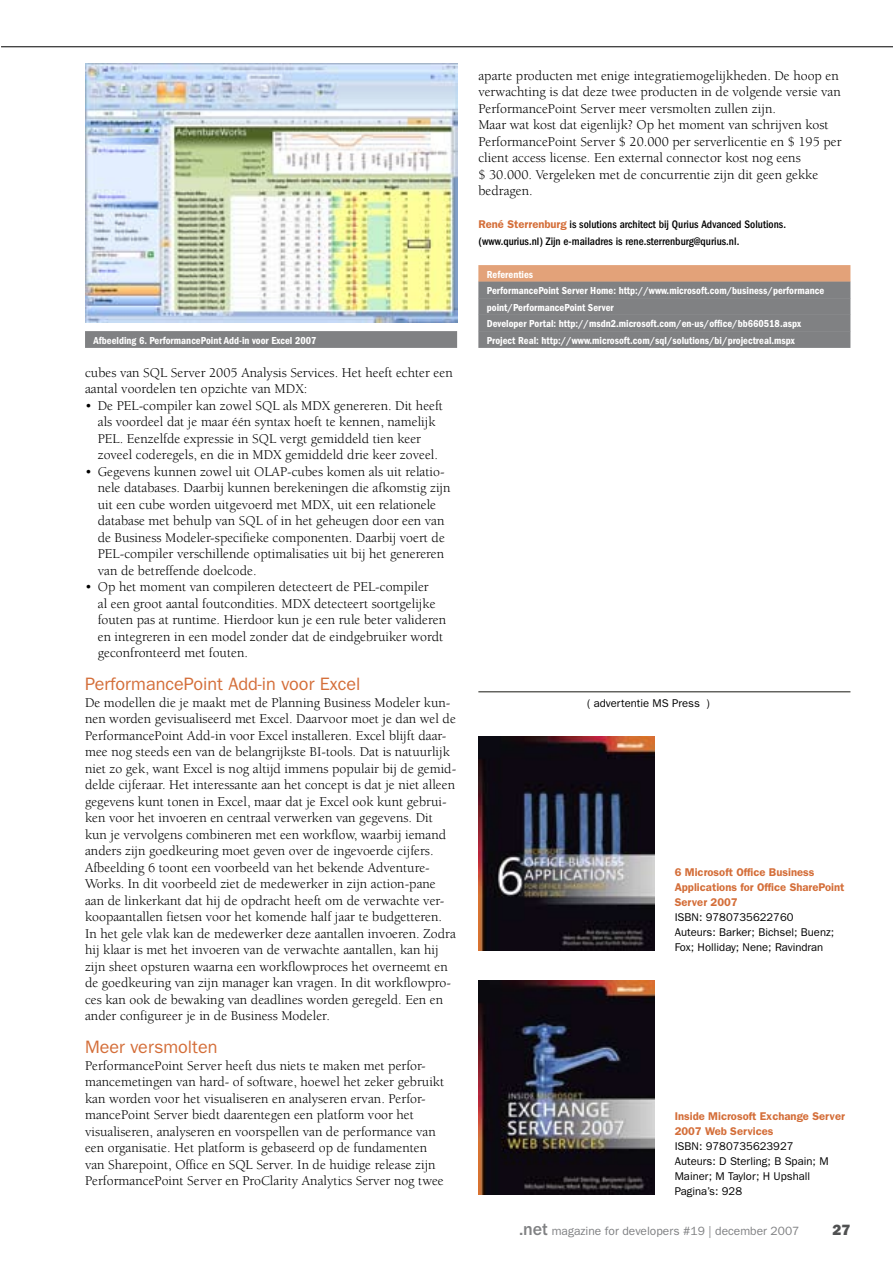
<style>
.page{position:relative;width:893px;height:1263px;background:#fff}
.page>*{position:absolute;margin:0;border:0;box-sizing:border-box;transform-origin:0 0}
.t1{font:18px "Franklin Gothic";color:#d46e39}
.t2{font:800 15px "Franklin Gothic";color:#505152}
.t3{font:13.8px/16.5px "Berkeley";color:#000}
.t4{font:12px "Franklin Gothic";color:#808183}
.t5{font:11.25px/15px "Franklin Gothic";color:#000}
.t6{font:500 condensed 11.25px/16.5px "Franklin Gothic";color:#000}
.t7{font:600 11.25px/15px "Franklin Gothic";color:#d46e39}
.t8{font:600 condensed 10.5px/16.5px "Franklin Gothic";color:#fff}
.s1{font-weight:600;font-stretch:normal;color:#d46e39}
.s2{font-weight:800}
.s3{font-weight:500;font-size:18px}
</style>
<div class="page">
<hr style="left:1px;top:46px;width:892px;height:1px;background:#000">
<div style="left:478px;top:265px;width:372px;height:17px;background:#e3a279"></div>
<div style="left:478px;top:282px;width:372px;height:16px;background:#808183"></div>
<div style="left:478px;top:298px;width:372px;height:17px;background:#808183"></div>
<div style="left:478px;top:315px;width:372px;height:16px;background:#808183"></div>
<div style="left:478px;top:331px;width:372px;height:17px;background:#808183"></div>
<img style="left:85px;top:63px;width:372px;height:260px">
<div style="left:85px;top:331px;width:372px;height:17px;background:#808183"></div>
<img style="left:478px;top:736px;width:176px;height:214px">
<img style="left:478px;top:980px;width:176px;height:214px">
<hr style="left:478px;top:691px;width:372px;height:1px;background:#181913">
<p class="t3" style="left:478px;top:67px;width:365px">aparte producten met enige integratiemogelijkheden. De hoop en verwachting is dat deze twee producten in de volgende versie van PerformancePoint Server meer versmolten zullen zijn.<br>Maar wat kost dat eigenlijk? Op het moment van schrijven kost PerformancePoint Server $ 20.000 per serverlicentie en $ 195 per client access license. Een external connector kost nog eens<br>$ 30.000. Vergeleken met de concurrentie zijn dit geen gekke bedragen.</p>
<p class="t6" style="left:478px;top:216px;width:309px"><span class="s1">René Sterrenburg</span> is solutions architect bij Qurius Advanced Solutions. (www.qurius.nl) Zijn e-mailadres is rene.sterrenburg@qurius.nl.</p>
<p class="t8" style="left:487px;top:266px;width:339px">Referenties<br>PerformancePoint Server Home: http://www.microsoft.com/business/performance point/PerformancePoint Server<br>Developer Portal: http://msdn2.microsoft.com/en-us/office/bb660518.aspx</p>
<p class="t8" style="left:94px;top:332px;width:225px">Afbeelding 6. PerformancePoint Add-in voor Excel 2007</p>
<p class="t8" style="left:487px;top:332px;width:309px">Project Real: http://www.microsoft.com/sql/solutions/bi/projectreal.mspx</p>
<p class="t3" style="left:85px;top:364px;width:369px">cubes van SQL Server 2005 Analysis Services. Het heeft echter een aantal voordelen ten opzichte van MDX:</p>
<p class="t3" style="left:98px;top:397px;width:347px;text-indent:-13px">• De PEL-compiler kan zowel SQL als MDX genereren. Dit heeft als voordeel dat je maar één syntax hoeft te kennen, namelijk PEL. Eenzelfde expressie in SQL vergt gemiddeld tien keer zoveel coderegels, en die in MDX gemiddeld drie keer zoveel.</p>
<p class="t3" style="left:98px;top:463px;width:354px;text-indent:-13px">• Gegevens kunnen zowel uit OLAP-cubes komen als uit relatio&shy;nele databases. Daarbij kunnen berekeningen die afkomstig zijn uit een cube worden uitgevoerd met MDX, uit een relationele database met behulp van SQL of in het geheugen door een van de Business Modeler-specifieke componenten. Daarbij voert de PEL-compiler verschillende optimalisaties uit bij het genereren van de betreffende doelcode.</p>
<p class="t3" style="left:98px;top:579px;width:350px;text-indent:-13px">• Op het moment van compileren detecteert de PEL-compiler<br>al een groot aantal foutcondities. MDX detecteert soortgelijke fouten pas at runtime. Hierdoor kun je een rule beter valideren en integreren in een model zonder dat de eindgebruiker wordt geconfronteerd met fouten.</p>
<h1 class="t1" style="left:85px;top:674px;width:277px">PerformancePoint Add-in voor Excel</h1>
<p class="t3" style="left:85px;top:694px;width:373px">De modellen die je maakt met de Planning Business Modeler kun&shy;nen worden gevisualiseerd met Excel. Daarvoor moet je dan wel de PerformancePoint Add-in voor Excel installeren. Excel blijft daar&shy;mee nog steeds een van de belangrijkste BI-tools. Dat is natuurlijk niet zo gek, want Excel is nog altijd immens populair bij de gemid&shy;delde cijferaar. Het interessante aan het concept is dat je niet alleen gegevens kunt tonen in Excel, maar dat je Excel ook kunt gebrui&shy;ken voor het invoeren en centraal verwerken van gegevens. Dit kun je vervolgens combineren met een workflow, waarbij iemand anders zijn goedkeuring moet geven over de ingevoerde cijfers.<br>Afbeelding 6 toont een voorbeeld van het bekende Adventure-Works. In dit voorbeeld ziet de medewerker in zijn action-pane aan de linkerkant dat hij de opdracht heeft om de verwachte ver&shy;koopaantallen fietsen voor het komende half jaar te budgetteren.<br>In het gele vlak kan de medewerker deze aantallen invoeren. Zodra hij klaar is met het invoeren van de verwachte aantallen, kan hij zijn sheet opsturen waarna een workflowproces het overneemt en de goedkeuring van zijn manager kan vragen. In dit workflowpro&shy;ces kan ook de bewaking van deadlines worden geregeld. Een en ander configureer je in de Business Modeler.</p>
<h1 class="t1" style="left:85px;top:1037px;width:134px">Meer versmolten</h1>
<p class="t3" style="left:85px;top:1057px;width:361px">PerformancePoint Server heeft dus niets te maken met perfor&shy;mancemetingen van hard- of software, hoewel het zeker gebruikt kan worden voor het visualiseren en analyseren ervan. Perfor&shy;mancePoint Server biedt daarentegen een platform voor het visualiseren, analyseren en voorspellen van de performance van een organisatie. Het platform is gebaseerd op de fundamenten van Sharepoint, Office en SQL Server. In de huidige release zijn PerformancePoint Server en ProClarity Analytics Server nog twee</p>
<p class="t5" style="left:587px;top:695px;width:124px">( advertentie MS Press )</p>
<p class="t7" style="left:675px;top:864px;width:171px">6 Microsoft Office Business<br>Applications for Office SharePoint<br>Server 2007</p>
<p class="t5" style="left:675px;top:909px;width:161px">ISBN: 9780735622760<br>Auteurs: Barker; Bichsel; Buenz;<br>Fox; Holliday; Nene; Ravindran</p>
<p class="t7" style="left:675px;top:1108px;width:172px">Inside Microsoft Exchange Server<br>2007 Web Services</p>
<p class="t5" style="left:675px;top:1138px;width:155px">ISBN: 9780735623927<br>Auteurs: D Sterling; B Spain; M<br>Mainer; M Taylor; H Upshall<br>Pagina’s: 928</p>
<p class="t4" style="left:519px;top:1224px;width:281px"><span class="s2">.</span><span class="s3">net</span> magazine for developers #19 | december 2007</p>
<p class="t2" style="left:832px;top:1221px;width:19px">27</p>
</div>
